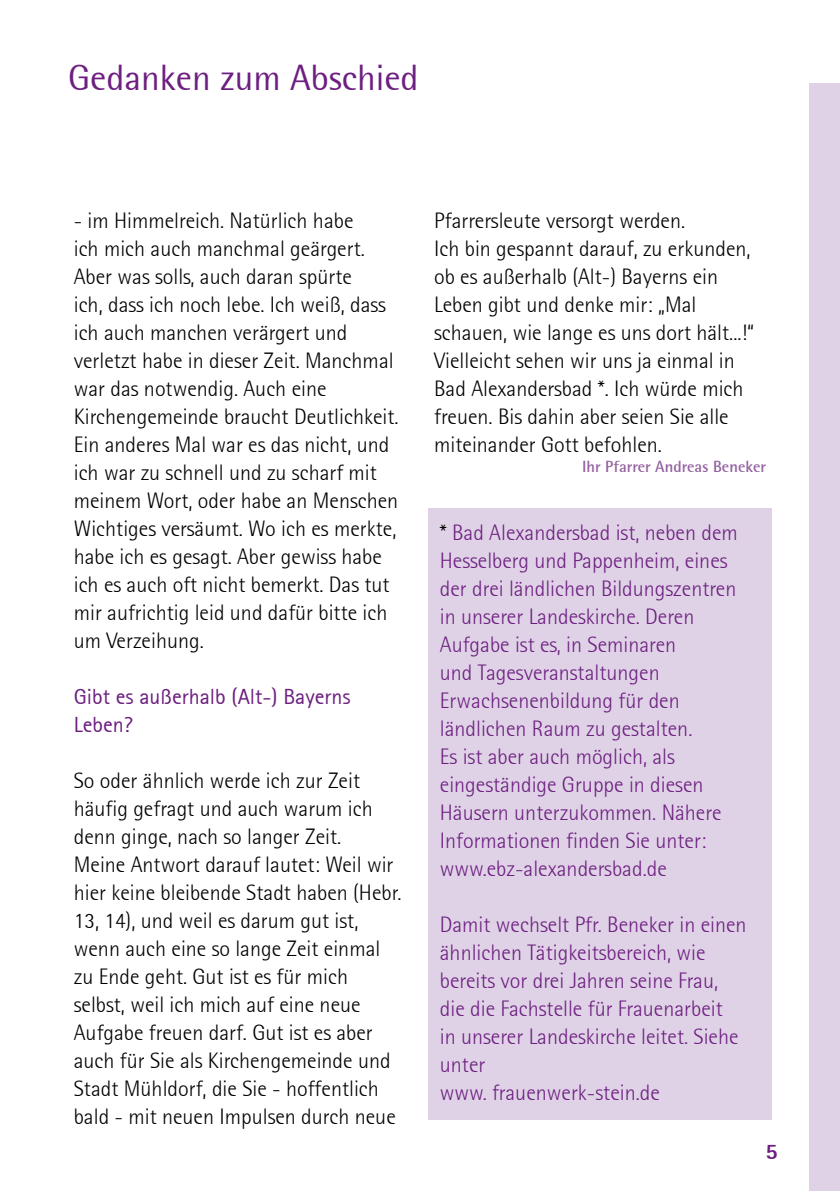
<style>
.page{position:relative;width:840px;height:1191px;background:#fff}
.page>*{position:absolute;margin:0;border:0;box-sizing:border-box;transform-origin:0 0}
.t1{font:36px "Rotis Semi Sans";color:#6d1f80}
.t2{font:300 22px/28px "Rotis Semi Sans";color:#000}
.t3{font:300 22px/28px "Rotis Semi Sans";color:#6d1f80}
.t4{font:22px/28px "Rotis Sans Serif 55";color:#6d1f80}
.t5{font:22px "Rotis Sans Serif Extra Bold 75";color:#6d1f80}
.t6{font:700 16px "Rotis Semi Sans";color:#9461a0}
.s1{color:#000}
</style>
<div class="page">
<div style="left:809px;top:84px;width:30px;height:1107px;background:#dfd2e6"></div>
<div style="left:428px;top:508px;width:343px;height:611px;background:#dfd2e6"></div>
<h1 class="t1" style="left:68px;top:57px;width:352px">Gedanken zum Abschied</h1>
<p class="t2" style="left:74px;top:206px;width:326px">- im Himmelreich. Natürlich habe<br>ich mich auch manchmal geärgert.<br>Aber was solls, auch daran spürte<br>ich, dass ich noch lebe. Ich weiß, dass ich auch manchen verärgert und verletzt habe in dieser Zeit. Manchmal war das notwendig. Auch eine Kirchengemeinde braucht Deutlichkeit.<br>Ein anderes Mal war es das nicht, und ich war zu schnell und zu scharf mit meinem Wort, oder habe an Menschen Wichtiges versäumt. Wo ich es merkte, habe ich es gesagt. Aber gewiss habe ich es auch oft nicht bemerkt. Das tut mir aufrichtig leid und dafür bitte ich um Verzeihung.</p>
<p class="t4" style="left:74px;top:682px;width:278px">Gibt es außerhalb (Alt-) Bayerns<br>Leben?</p>
<p class="t2" style="left:74px;top:766px;width:329px">So oder ähnlich werde ich zur Zeit häufig gefragt und auch warum ich denn ginge, nach so langer Zeit.<br>Meine Antwort darauf lautet: Weil wir hier keine bleibende Stadt haben (Hebr.<br>13, 14), und weil es darum gut ist, wenn auch eine so lange Zeit einmal zu Ende geht. Gut ist es für mich selbst, weil ich mich auf eine neue Aufgabe freuen darf. Gut ist es aber auch für Sie als Kirchengemeinde und Stadt Mühldorf, die Sie - hoffentlich bald - mit neuen Impulsen durch neue</p>
<p class="t2" style="left:434px;top:206px;width:321px">Pfarrersleute versorgt werden.<br>Ich bin gespannt darauf, zu erkunden, ob es außerhalb (Alt-) Bayerns ein Leben gibt und denke mir: „Mal schauen, wie lange es uns dort hält...!“ Vielleicht sehen wir uns ja einmal in Bad Alexandersbad *. Ich würde mich freuen. Bis dahin aber seien Sie alle miteinander Gott befohlen.</p>
<p class="t6" style="left:582px;top:456px;width:185px">Ihr Pfarrer Andreas Beneker</p>
<p class="t3" style="left:439px;top:518px;width:299px"><span class="s1">*</span> Bad Alexandersbad ist, neben dem<br>Hesselberg und Pappenheim, eines der drei ländlichen Bildungszentren in unserer Landeskirche. Deren<br>Aufgabe ist es, in Seminaren<br>und Tagesveranstaltungen<br>Erwachsenenbildung für den ländlichen Raum zu gestalten.<br>Es ist aber auch möglich, als eingeständige Gruppe in diesen<br>Häusern unterzukommen. Nähere<br>Informationen finden Sie unter: www.ebz-alexandersbad.de</p>
<p class="t3" style="left:439px;top:910px;width:308px">Damit wechselt Pfr. Beneker in einen ähnlichen Tätigkeitsbereich, wie bereits vor drei Jahren seine Frau, die die Fachstelle für Frauenarbeit<br>in unserer Landeskirche leitet. Siehe unter<br>www. frauenwerk-stein.de</p>
<p class="t5" style="left:765px;top:1137px;width:14px">5</p>
</div>
